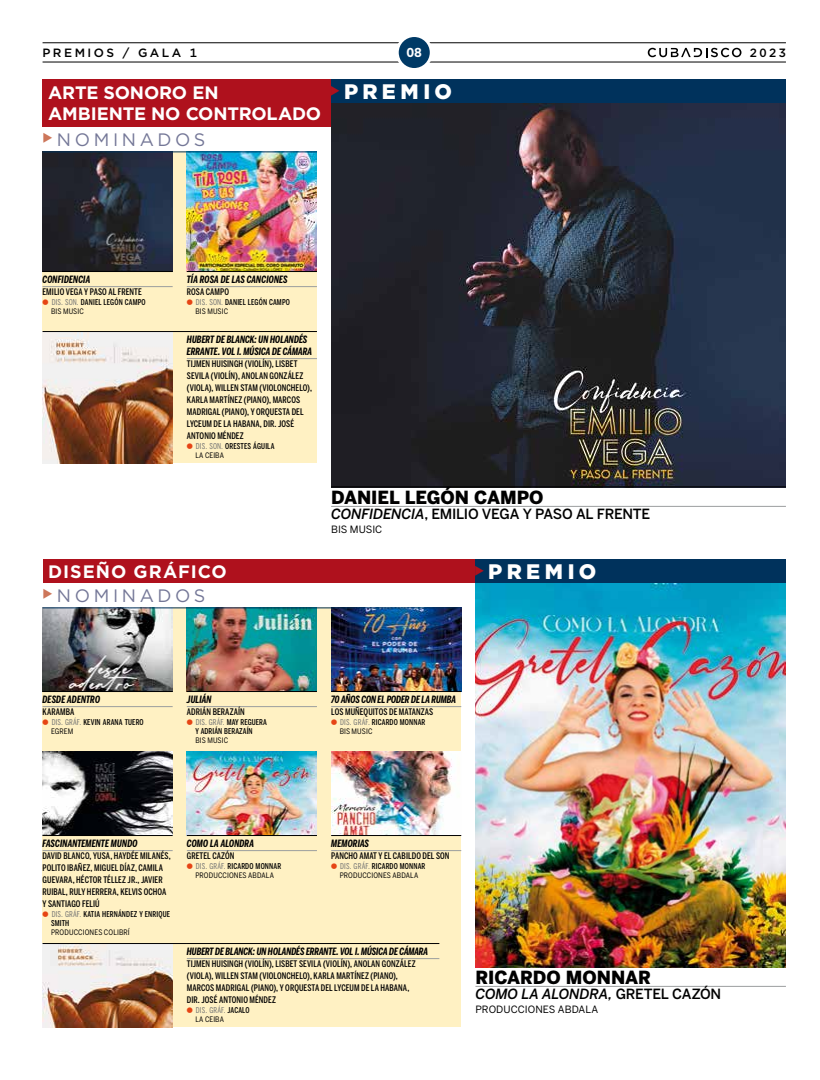
<style>
.page{position:relative;width:820px;height:1080px;background:#fff}
.page>*{position:absolute;margin:0;border:0;box-sizing:border-box;transform-origin:0 0}
.t1{font:900 21px "Gotham";letter-spacing:.21em;color:#fff}
.t2{font:700 18px/21px "Gotham";letter-spacing:-.005em;color:#fff}
.t3{font:900 18px "Benton Sans";letter-spacing:-.005em;color:#000}
.t4{font:18px "Gotham";letter-spacing:.2em;color:#747797}
.t5{font:700 18px "Gotham";letter-spacing:.05em;color:#fff}
.t6{font:500 14px "Benton Sans";letter-spacing:-.02em;color:#000}
.t7{font:italic 500 14px "Benton Sans";letter-spacing:-.01em;color:#000}
.t8{font:700 13px "Gotham";color:#fff}
.t9{font:500 12px "Gotham";letter-spacing:.2em;color:#000}
.t10{font:italic 700 10px/12px "Benton Sans Comp";letter-spacing:-.01em;color:#000}
.t11{font:10px "Benton Sans";letter-spacing:.005em;color:#000}
.t12{font:500 9px/12px "Benton Sans Comp";letter-spacing:.01em;color:#000}
.t13{font:500 8px/9px "Benton Sans Comp";letter-spacing:.015em;color:#000}
.t14{font:8px "Benton Sans Comp";letter-spacing:.015em;color:#707172}
.t15{font:7.5px "Benton Sans Cond";letter-spacing:.015em;color:#000}
.s1{font-weight:400;color:#707172}
.s2{font-style:italic}
.s3{font-weight:500;color:#000}
.s4{font-style:normal}
</style>
<div class="page">
<hr style="left:43px;top:62px;width:742px;height:1px;background:#000">
<hr style="left:43px;top:43px;width:742px;height:1px;background:#000">
<div style="left:397px;top:36px;width:34px;height:34px;background:#003a66;border-radius:50%"></div>
<div style="left:395px;top:34px;width:37px;height:37px;border:3px solid #fff;border-radius:50%"></div>
<svg style="left:647px;top:48px;width:94px;height:9px"></svg>
<hr style="left:475px;top:986px;width:310px;height:1px;background:#9c9e9f">
<div style="left:43px;top:607px;width:418px;height:420px;background:#fff1c3"></div>
<div style="left:43px;top:559px;width:432px;height:24px;background:#af111d"></div>
<img style="left:475px;top:583px;width:310px;height:384px">
<img style="left:43px;top:608px;width:130px;height:83px">
<img style="left:43px;top:751px;width:130px;height:84px">
<img style="left:43px;top:944px;width:130px;height:83px">
<img style="left:187px;top:608px;width:130px;height:83px">
<img style="left:187px;top:751px;width:130px;height:84px">
<img style="left:331px;top:608px;width:130px;height:83px">
<img style="left:331px;top:751px;width:130px;height:84px">
<hr style="left:43px;top:607px;width:418px;height:1px;background:#00325c">
<hr style="left:43px;top:691px;width:130px;height:1px;background:#000">
<hr style="left:43px;top:706px;width:130px;height:1px;background:#9c9e9f">
<hr style="left:43px;top:835px;width:130px;height:1px;background:#000">
<hr style="left:43px;top:850px;width:130px;height:1px;background:#9c9e9f">
<hr style="left:187px;top:943px;width:252px;height:1px;background:#000">
<hr style="left:187px;top:958px;width:252px;height:1px;background:#9c9e9f">
<hr style="left:187px;top:691px;width:130px;height:1px;background:#000">
<hr style="left:187px;top:706px;width:130px;height:1px;background:#9c9e9f">
<hr style="left:187px;top:835px;width:130px;height:1px;background:#000">
<hr style="left:187px;top:850px;width:130px;height:1px;background:#9c9e9f">
<hr style="left:331px;top:691px;width:130px;height:1px;background:#000">
<hr style="left:331px;top:706px;width:130px;height:1px;background:#9c9e9f">
<hr style="left:331px;top:835px;width:130px;height:1px;background:#000">
<hr style="left:331px;top:850px;width:130px;height:1px;background:#9c9e9f">
<div style="left:475px;top:559px;width:310px;height:24px;background:#00325c"></div>
<hr style="left:43px;top:943px;width:144px;height:1px;background:#000">
<div style="left:43px;top:151px;width:274px;height:312px;background:#fff1c3"></div>
<div style="left:43px;top:79px;width:288px;height:48px;background:#af111d"></div>
<img style="left:331px;top:103px;width:454px;height:383px">
<img style="left:43px;top:152px;width:130px;height:119px">
<img style="left:187px;top:152px;width:130px;height:119px">
<img style="left:43px;top:332px;width:130px;height:131px">
<hr style="left:43px;top:151px;width:274px;height:1px;background:#00325c">
<hr style="left:43px;top:271px;width:130px;height:1px;background:#000">
<hr style="left:43px;top:286px;width:130px;height:1px;background:#9c9e9f">
<hr style="left:187px;top:271px;width:130px;height:1px;background:#000">
<hr style="left:187px;top:286px;width:130px;height:1px;background:#9c9e9f">
<hr style="left:187px;top:331px;width:130px;height:1px;background:#000">
<hr style="left:187px;top:358px;width:130px;height:1px;background:#9c9e9f">
<div style="left:331px;top:79px;width:454px;height:24px;background:#00325c"></div>
<hr style="left:43px;top:331px;width:144px;height:1px;background:#000">
<hr style="left:331px;top:486px;width:454px;height:1px;background:#000">
<hr style="left:331px;top:506px;width:454px;height:1px;background:#9c9e9f">
<h3 class="t9" style="left:43px;top:45px;width:156px">PREMIOS / GALA 1</h3>
<h3 class="t8" style="left:406px;top:43px;width:17px">08</h3>
<h3 class="t9" style="left:749px;top:44px;width:38px">2023</h3>
<h2 class="t2" style="left:48px;top:82px;width:274px">ARTE SONORO EN<br>AMBIENTE NO CONTROLADO</h2>
<h2 class="t4" style="left:57px;top:128px;width:150px">NOMINADOS</h2>
<h1 class="t1" style="left:344px;top:77px;width:109px">PREMIO</h1>
<p class="t10" style="left:43px;top:274px;width:49px">CONFIDENCIA</p>
<p class="t12" style="left:43px;top:286px;width:101px">EMILIO VEGA Y PASO AL FRENTE</p>
<p class="t13" style="left:52px;top:298px;width:95px"><span class="s1">DIS. SON.</span> DANIEL LEGÓN CAMPO</p>
<p class="t15" style="left:51px;top:307px;width:34px">BIS MUSIC</p>
<p class="t10" style="left:187px;top:274px;width:102px">TÍA ROSA DE LAS CANCIONES</p>
<p class="t12" style="left:187px;top:286px;width:44px">ROSA CAMPO</p>
<p class="t13" style="left:196px;top:298px;width:95px"><span class="s1">DIS. SON.</span> DANIEL LEGÓN CAMPO</p>
<p class="t15" style="left:195px;top:307px;width:34px">BIS MUSIC</p>
<p class="t10" style="left:187px;top:334px;width:127px">HUBERT DE BLANCK: UN HOLANDÉS<br>ERRANTE. VOL I. MÚSICA DE CÁMARA</p>
<p class="t12" style="left:187px;top:358px;width:127px">TIJMEN HUISINGH (VIOLÍN), LISBET<br>SEVILA (VIOLÍN), ANOLAN GONZÁLEZ (VIOLA), WILLEN STAM (VIOLONCHELO),<br>KARLA MARTÍNEZ (PIANO), MARCOS<br>MADRIGAL (PIANO), Y ORQUESTA DEL<br>LYCEUM DE LA HABANA, DIR. JOSÉ<br>ANTONIO MÉNDEZ</p>
<p class="t13" style="left:196px;top:442px;width:80px"><span class="s1">DIS. SON.</span> ORESTES ÁGUILA</p>
<p class="t15" style="left:195px;top:451px;width:30px">LA CEIBA</p>
<h2 class="t5" style="left:48px;top:559px;width:180px">DISEÑO GRÁFICO</h2>
<h2 class="t4" style="left:57px;top:584px;width:150px">NOMINADOS</h2>
<h2 class="t3" style="left:331px;top:486px;width:214px">DANIEL LEGÓN CAMPO</h2>
<h3 class="t6" style="left:331px;top:505px;width:320px"><span class="s2">CONFIDENCIA</span>, EMILIO VEGA Y PASO AL FRENTE</h3>
<p class="t11" style="left:331px;top:523px;width:53px">BIS MUSIC</p>
<h1 class="t1" style="left:488px;top:557px;width:109px">PREMIO</h1>
<p class="t10" style="left:43px;top:694px;width:59px">DESDE ADENTRO</p>
<p class="t12" style="left:43px;top:706px;width:33px">KARAMBA</p>
<p class="t13" style="left:52px;top:718px;width:93px"><span class="s1">DIS. GRÁF.</span> KEVIN ARANA TUERO</p>
<p class="t15" style="left:51px;top:727px;width:24px">EGREM</p>
<p class="t10" style="left:187px;top:694px;width:26px">JULIÁN</p>
<p class="t12" style="left:187px;top:706px;width:59px">ADRIÁN BERAZAÍN</p>
<p class="t13" style="left:195px;top:718px;width:73px"><span class="s1">DIS. GRÁF.</span> MAY REGUERA<br>Y ADRIÁN BERAZAÍN</p>
<p class="t15" style="left:195px;top:736px;width:34px">BIS MUSIC</p>
<p class="t10" style="left:331px;top:694px;width:126px">70 AÑOS CON EL PODER DE LA RUMBA</p>
<p class="t12" style="left:331px;top:706px;width:104px">LOS MUÑEQUITOS DE MATANZAS</p>
<p class="t13" style="left:340px;top:718px;width:87px"><span class="s1">DIS. GRÁF.</span> RICARDO MONNAR</p>
<p class="t15" style="left:339px;top:727px;width:34px">BIS MUSIC</p>
<p class="t10" style="left:43px;top:838px;width:96px">FASCINANTEMENTE MUNDO</p>
<p class="t12" style="left:43px;top:850px;width:130px">DAVID BLANCO, YUSA, HAYDÉE MILANÉS,<br>POLITO IBAÑEZ, MIGUEL DÍAZ, CAMILA<br>GUEVARA, HÉCTOR TÉLLEZ JR., JAVIER<br>RUIBAL, RULY HERRERA, KELVIS OCHOA<br>Y SANTIAGO FELIÚ</p>
<p class="t13" style="left:51px;top:910px;width:120px"><span class="s1">DIS. GRÁF.</span> KATIA HERNÁNDEZ Y ENRIQUE<br>SMITH</p>
<p class="t15" style="left:51px;top:928px;width:80px">PRODUCCIONES COLIBRÍ</p>
<p class="t10" style="left:187px;top:838px;width:69px">COMO LA ALONDRA</p>
<p class="t12" style="left:187px;top:850px;width:49px">GRETEL CAZÓN</p>
<p class="t13" style="left:196px;top:862px;width:87px"><span class="s1">DIS. GRÁF.</span> RICARDO MONNAR</p>
<p class="t15" style="left:195px;top:871px;width:80px">PRODUCCIONES ABDALA</p>
<p class="t10" style="left:331px;top:838px;width:40px">MEMORIAS</p>
<p class="t12" style="left:331px;top:850px;width:120px">PANCHO AMAT Y EL CABILDO DEL SON</p>
<p class="t13" style="left:340px;top:862px;width:87px"><span class="s1">DIS. GRÁF.</span> RICARDO MONNAR</p>
<p class="t15" style="left:339px;top:871px;width:80px">PRODUCCIONES ABDALA</p>
<p class="t10" style="left:187px;top:946px;width:243px">HUBERT DE BLANCK: UN HOLANDÉS ERRANTE. VOL I. MÚSICA DE CÁMARA</p>
<p class="t12" style="left:187px;top:958px;width:230px">TIJMEN HUISINGH (VIOLÍN), LISBET SEVILA (VIOLÍN), ANOLAN GONZÁLEZ (VIOLA), WILLEN STAM (VIOLONCHELO), KARLA MARTÍNEZ (PIANO), MARCOS MADRIGAL (PIANO), Y ORQUESTA DEL LYCEUM DE LA HABANA, DIR. JOSÉ ANTONIO MÉNDEZ</p>
<p class="t14" style="left:196px;top:1006px;width:55px">DIS. GRÁF. <span class="s3">JACALO</span></p>
<p class="t15" style="left:195px;top:1015px;width:30px">LA CEIBA</p>
<h2 class="t3" style="left:475px;top:966px;width:177px">RICARDO MONNAR</h2>
<h3 class="t7" style="left:475px;top:985px;width:247px">COMO LA ALONDRA, <span class="s4">GRETEL CAZÓN</span></h3>
<p class="t11" style="left:475px;top:1003px;width:124px">PRODUCCIONES ABDALA</p>
</div>
